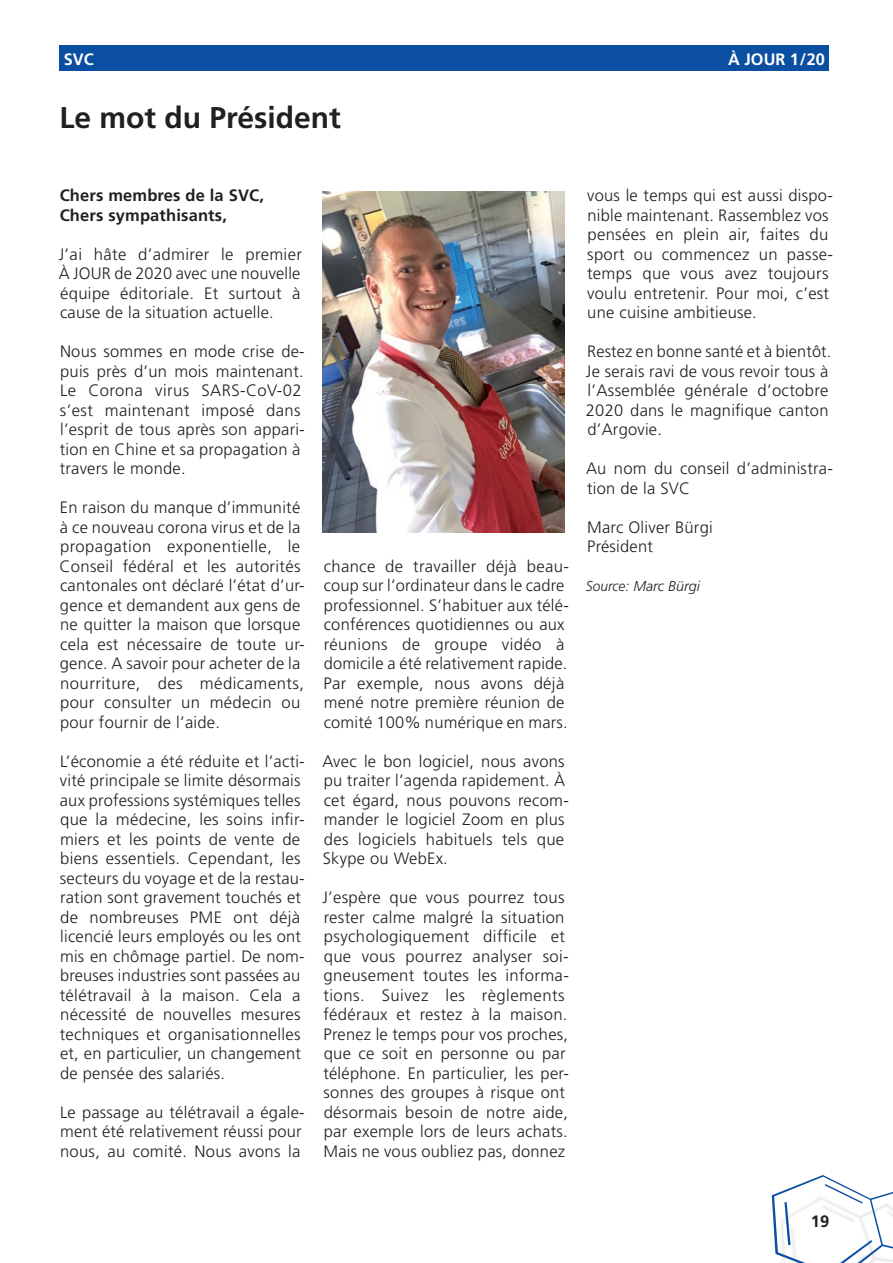
<style>
.page{position:relative;width:893px;height:1263px;background:#fff}
.page>*{position:absolute;margin:0;border:0;box-sizing:border-box;transform-origin:0 0}
.Titel{font:700 30px "Frutiger LT Std";color:#231f20}
.Grundschrift_Normal{font:300 16.5px/19.5px "Frutiger LT Std";letter-spacing:.015em;color:#231f20}
.Grundschrift_Fett{font:700 16.5px "Frutiger LT Com";letter-spacing:.01em;color:#231f20}
.t1{font:700 16.5px "Frutiger LT Std";color:#fff}
.t2{font:700 16.5px "Frutiger LT Std";color:#231f20}
.Quellenangabe{font:italic 300 14.25px "Frutiger LT Std";color:#231f20;scale:.96 1}
</style>
<div class="page">
<svg style="left:772px;top:1175px;width:121px;height:88px"></svg>
<div style="left:60px;top:45px;width:769px;height:26px;background:#0a4fa2"></div>
<img style="left:322px;top:191px;width:242px;height:342px">
<p class="t1" style="left:64px;top:49px;width:31px">SVC</p>
<p class="t1" style="left:728px;top:49px;width:98px">À JOUR 1/20</p>
<p class="Titel" style="left:60px;top:100px;width:283px">Le mot du Président</p>
<p class="Grundschrift_Fett" style="left:60px;top:186px;width:206px">Chers membres de la SVC,</p>
<p class="Grundschrift_Fett" style="left:60px;top:205px;width:169px">Chers sympathisants,</p>
<p class="Grundschrift_Normal" style="left:59px;top:244px;width:245px;text-align:justify">J’ai hâte d’admirer le premier À JOUR de 2020 avec une nouvelle équipe éditoriale. Et surtout à cause de la situation actuelle.</p>
<p class="Grundschrift_Normal" style="left:60px;top:342px;width:247px">Nous sommes en mode crise de&shy;puis près d’un mois maintenant.<br>Le Corona virus SARS-CoV-02 s’est maintenant imposé dans l’esprit de tous après son appari&shy;tion en Chine et sa propagation à travers le monde.</p>
<p class="Grundschrift_Normal" style="left:59px;top:498px;width:247px">En raison du manque d’immunité à ce nouveau corona virus et de la propagation exponentielle, le<br>Conseil fédéral et les autorités cantonales ont déclaré l’état d’ur&shy;gence et demandent aux gens de ne quitter la maison que lorsque cela est nécessaire de toute ur&shy;gence. A savoir pour acheter de la nourriture, des médicaments, pour consulter un médecin ou pour fournir de l’aide.</p>
<p class="Grundschrift_Normal" style="left:60px;top:751px;width:247px">L’économie a été réduite et l’acti&shy;vité principale se limite désormais aux professions systémiques telles que la médecine, les soins infir&shy;miers et les points de vente de biens essentiels. Cependant, les secteurs du voyage et de la restau&shy;ration sont gravement touchés et de nombreuses PME ont déjà licencié leurs employés ou les ont mis en chômage partiel. De nom&shy;breuses industries sont passées au télétravail à la maison. Cela a nécessité de nouvelles mesures techniques et organisationnelles et, en particulier, un changement de pensée des salariés.</p>
<p class="Grundschrift_Normal" style="left:60px;top:1102px;width:246px">Le passage au télétravail a égale&shy;ment été relativement réussi pour nous, au comité. Nous avons la</p>
<p class="Grundschrift_Normal" style="left:324px;top:556px;width:247px">chance de travailler déjà beau&shy;coup sur l’ordinateur dans le cadre professionnel. S’habituer aux télé&shy;conférences quotidiennes ou aux réunions de groupe vidéo à domicile a été relativement rapide.<br>Par exemple, nous avons déjà mené notre première réunion de comité 100% numérique en mars.</p>
<p class="Grundschrift_Normal" style="left:322px;top:751px;width:248px">Avec le bon logiciel, nous avons pu traiter l’agenda rapidement. À cet égard, nous pouvons recom&shy;mander le logiciel Zoom en plus des logiciels habituels tels que<br>Skype ou WebEx.</p>
<p class="Grundschrift_Normal" style="left:322px;top:888px;width:248px">J’espère que vous pourrez tous rester calme malgré la situation psychologiquement difficile et que vous pourrez analyser soi&shy;gneusement toutes les informa&shy;tions. Suivez les règlements fédéraux et restez à la maison.<br>Prenez le temps pour vos proches, que ce soit en personne ou par téléphone. En particulier, les per&shy;sonnes des groupes à risque ont désormais besoin de notre aide, par exemple lors de leurs achats.<br>Mais ne vous oubliez pas, donnez</p>
<p class="Grundschrift_Normal" style="left:587px;top:186px;width:247px">vous le temps qui est aussi dispo&shy;nible maintenant. Rassemblez vos pensées en plein air, faites du sport ou commencez un passe&shy;temps que vous avez toujours voulu entretenir. Pour moi, c’est une cuisine ambitieuse.</p>
<p class="Grundschrift_Normal" style="left:586px;top:342px;width:247px">Restez en bonne santé et à bientôt.<br>Je serais ravi de vous revoir tous à l’Assemblée générale d’octobre<br>2020 dans le magnifique canton d’Argovie.</p>
<p class="Grundschrift_Normal" style="left:586px;top:459px;width:247px">Au nom du conseil d’administra&shy;tion de la SVC</p>
<p class="Grundschrift_Normal" style="left:587px;top:517px;width:127px">Marc Oliver Bürgi</p>
<p class="Grundschrift_Normal" style="left:587px;top:537px;width:67px">Président</p>
<p class="Quellenangabe" style="left:586px;top:578px;width:120px">Source: Marc Bürgi</p>
<p class="t2" style="left:811px;top:1212px;width:20px">19</p>
</div>
